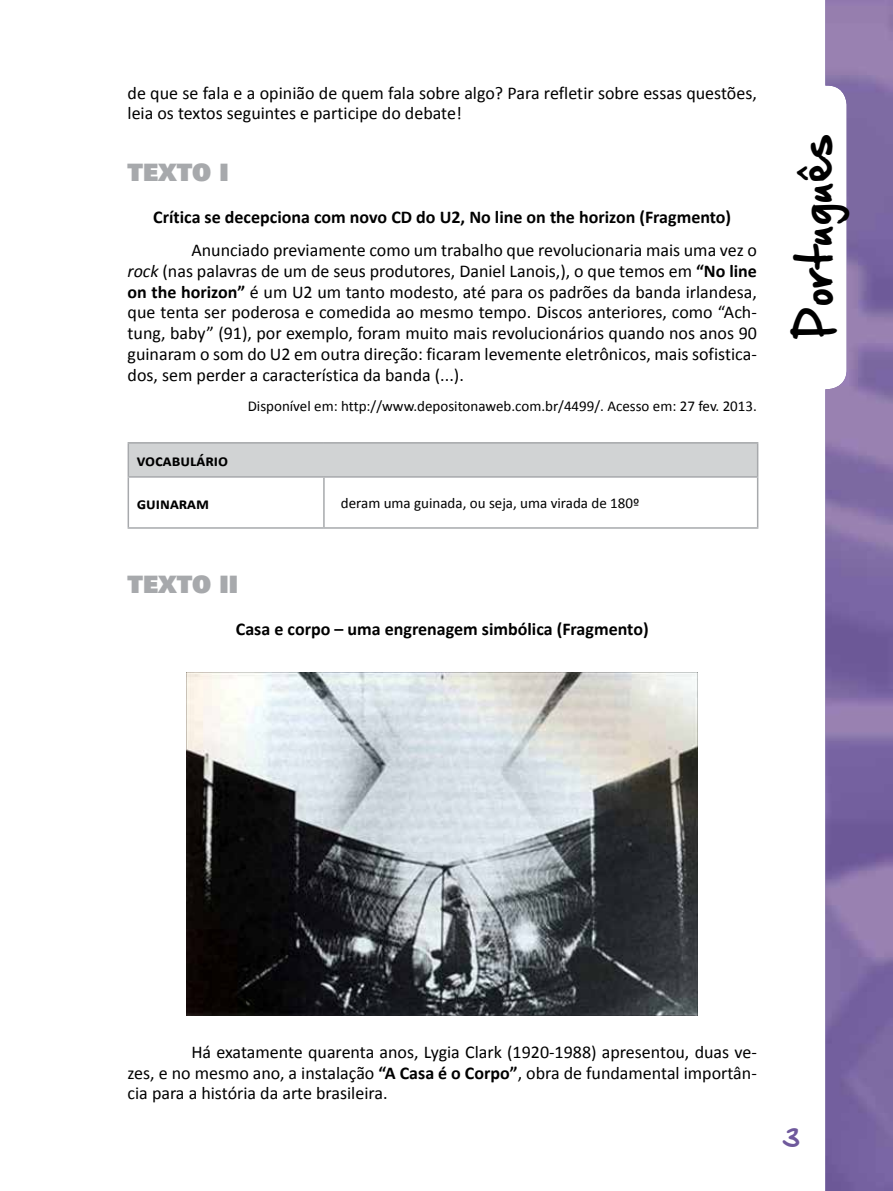
<style>
.page{position:relative;width:893px;height:1191px;background:#fff}
.page>*{position:absolute;margin:0;border:0;box-sizing:border-box;transform-origin:0 0}
.t1{font:42px "Hand Of Sean";letter-spacing:.02em;color:#000}
.t2{font:900 24px "Univers";letter-spacing:.005em;color:#a7a9ac}
.t3{font:24px "Hand Of Sean";color:#6f599c}
.t4{font:18px/20.7px "Calibri";color:#000;text-align:justify}
.t5{font:700 18px "Calibri";color:#000}
.t6{font:700 16.5px "Calibri";color:#000}
.t7{font:15px "Calibri";color:#000}
.s1{font-style:italic}
.s2{font-weight:700}
</style>
<div class="page">
<img style="left:825px;top:0;width:68px;height:1191px">
<div style="left:128px;top:443px;width:630px;height:34px;background:#d1d3d4"></div>
<hr style="left:128px;top:442px;width:196px;height:1px;background:#a7a9ac">
<hr style="left:128px;top:443px;width:1px;height:33px;background:#a7a9ac">
<hr style="left:324px;top:442px;width:434px;height:1px;background:#a7a9ac">
<hr style="left:757px;top:443px;width:1px;height:33px;background:#a7a9ac">
<hr style="left:128px;top:476px;width:196px;height:2px;background:#a7a9ac">
<hr style="left:128px;top:478px;width:1px;height:49px;background:#a7a9ac">
<hr style="left:324px;top:476px;width:434px;height:2px;background:#a7a9ac">
<hr style="left:323px;top:478px;width:2px;height:49px;background:#a7a9ac">
<hr style="left:757px;top:478px;width:1px;height:49px;background:#a7a9ac">
<hr style="left:128px;top:527px;width:196px;height:2px;background:#a7a9ac">
<hr style="left:324px;top:527px;width:434px;height:2px;background:#a7a9ac">
<img style="left:187px;top:672px;width:511px;height:344px">
<p class="t4" style="left:128px;top:82px;width:631px">de que se fala e a opinião de quem fala sobre algo? Para refletir sobre essas questões, leia os textos seguintes e participe do debate!</p>
<h2 class="t2" style="left:128px;top:156px;width:50px">TEXTO</h2>
<h2 class="t2" style="left:220px;top:156px;width:8px">I</h2>
<p class="t5" style="left:153px;top:205px;width:579px">Crítica se decepciona com novo CD do U2, No line on the horizon (Fragmento)</p>
<p class="t4" style="left:128px;top:240px;width:631px;text-indent:64px">Anunciado previamente como um trabalho que revolucionaria mais uma vez o <span class="s1">rock</span> (nas palavras de um de seus produtores, Daniel Lanois,), o que temos em <span class="s2">“No line on the horizon”</span> é um U2 um tanto modesto, até para os padrões da banda irlandesa, que tenta ser poderosa e comedida ao mesmo tempo. Discos anteriores, como “Ach&shy;tung, baby” (91), por exemplo, foram muito mais revolucionários quando nos anos 90 guinaram o som do U2 em outra direção: ficaram levemente eletrônicos, mais sofistica&shy;dos, sem perder a característica da banda (...).</p>
<p class="t7" style="left:248px;top:396px;width:511px">Disponível em: http://www.depositonaweb.com.br/4499/. Acesso em: 27 fev. 2013.</p>
<p class="t6" style="left:137px;top:450px;width:93px">Vocabulári o</p>
<p class="t6" style="left:137px;top:492px;width:10px">Guinaram</p>
<p class="t7" style="left:341px;top:493px;width:300px">deram uma guinada, ou seja, uma virada de 180º</p>
<h2 class="t2" style="left:128px;top:568px;width:50px">TEXTO</h2>
<h2 class="t2" style="left:220px;top:568px;width:10px">II</h2>
<p class="t5" style="left:236px;top:617px;width:414px">Casa e corpo – uma engrenagem simbólica (Fragmento)</p>
<h1 class="t1" style="left:777px;top:340px;width:208px;rotate:-90deg">Português</h1>
<p class="t4" style="left:128px;top:1041px;width:631px;text-indent:64px">Há exatamente quarenta anos, Lygia Clark (1920-1988) apresentou, duas ve&shy;zes, e no mesmo ano, a instalação <span class="s2">“A Casa é o Corpo”</span>, obra de fundamental importân&shy;cia para a história da arte brasileira.</p>
<h2 class="t3" style="left:782px;top:1115px;width:19px">3</h2>
</div>
